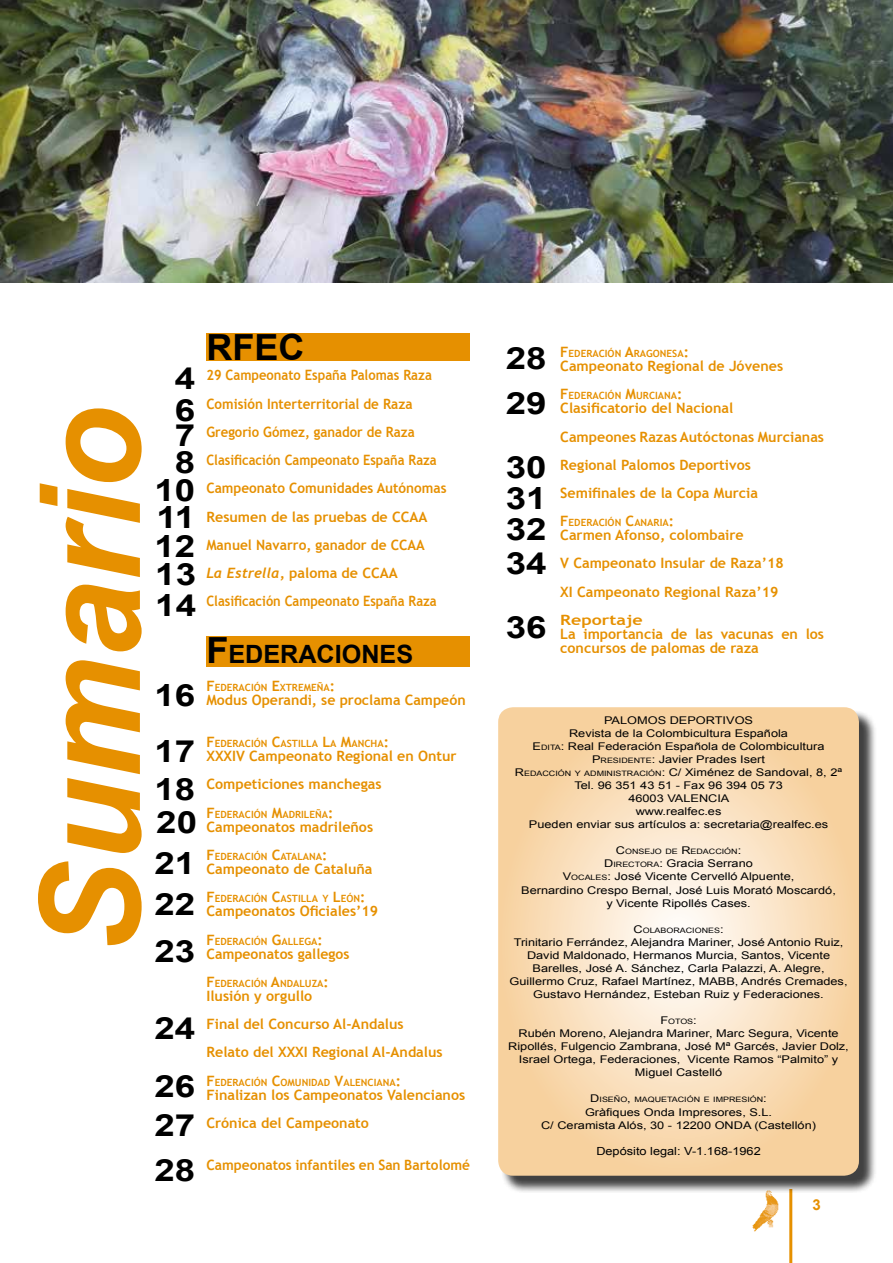
<style>
.page{position:relative;width:893px;height:1263px;background:#fff}
.page>*{position:absolute;margin:0;border:0;box-sizing:border-box;transform-origin:0 0}
.t1{font:italic 700 139.95px "Arial";letter-spacing:-.005em;color:#e69000}
.t2{font:700 36px "Arial";color:#000}
.t3{font:700 30.6px/27.3px "Arial";color:#000;scale:1.2 1}
.t4{font:700 25.2px "Arial";color:#000}
.t5{font:700 15px "Arial";color:#e69000}
.t6{font:700 14.25px/28.2px "Trebuchet MS";color:#e69000}
.t7{font:700 14.25px/28.2px "Trebuchet MS";color:#e69000;scale:.91 1}
.t8{font:700 14.25px "Trebuchet MS";color:#e69000;scale:.96 1}
.t9{font:11.1px "Arial";color:#000;scale:1.14 1}
.t10{font:10.65px/13px "Arial";color:#000;text-align:center;scale:1.2 1}
.t11{font:700 10.05px "Trebuchet MS";color:#e69000}
.t12{font:7.5px "Arial";color:#000;scale:1.2 1}
.s1{font-family:"Trebuchet";font-style:italic}
.s2{font-size:36px}
.s3{font-size:14.25px}
.s4{font-style:inherit}
.s5{font-size:7.5px}
.s6{font-size:10.65px}
</style>
<div class="page">
<hr style="left:789px;top:1189px;width:3px;height:74px;background:#e69000">
<img style="left:752px;top:1193px;width:27px;height:38px">
<img style="left:0;top:0;width:893px;height:283px">
<div style="left:500px;top:709px;width:377px;height:484px;background:#000;opacity:.75"></div>
<svg style="left:498px;top:707px;width:361px;height:469px;background:#f9dcb8"></svg>
<div style="left:206px;top:333px;width:264px;height:28px;background:#e69000"></div>
<div style="left:206px;top:637px;width:264px;height:30px;background:#e69000"></div>
<h1 class="t1" style="left:-3px;top:954px;width:548px;rotate:-90deg">Sumario</h1>
<h3 class="t3" style="left:175px;top:363px;width:19px;line-height:32px">4<br>6</h3>
<h3 class="t3" style="left:155px;top:423px;width:36px;text-align:right">7<br>8<br>10<br>11</h3>
<h3 class="t3" style="left:155px;top:518px;width:36px;line-height:58.7px">12<br>14</h3>
<h3 class="t3" style="left:155px;top:562px;width:36px">13</h3>
<h3 class="t3" style="left:155px;top:683px;width:36px">16</h3>
<h3 class="t3" style="left:155px;top:738px;width:36px">17</h3>
<h3 class="t3" style="left:155px;top:777px;width:36px">18</h3>
<h3 class="t3" style="left:156px;top:809px;width:36px">20</h3>
<h3 class="t3" style="left:155px;top:851px;width:36px">21</h3>
<h3 class="t3" style="left:155px;top:891px;width:36px">22</h3>
<h3 class="t3" style="left:155px;top:939px;width:36px">23</h3>
<h3 class="t3" style="left:155px;top:1016px;width:36px">24</h3>
<h3 class="t3" style="left:155px;top:1074px;width:36px">26</h3>
<h3 class="t3" style="left:155px;top:1113px;width:36px">27</h3>
<h3 class="t3" style="left:155px;top:1157px;width:36px">28</h3>
<h2 class="t2" style="left:206px;top:323px;width:72px">RFEC</h2>
<p class="t7" style="left:206px;top:361px;width:265px">29 Campeonato España Palomas Raza Comisión Interterritorial de Raza Gregorio Gómez, ganador de Raza Clasificación Campeonato España Raza Campeonato Comunidades Autónomas Resumen de las pruebas de CCAA Manuel Navarro, ganador de CCAA<br><span class="s1">La Estrella</span>, paloma de CCAA Clasificación Campeonato España Raza</p>
<h3 class="t4" style="left:206px;top:637px;width:208px"><span class="s2">F</span>EDERACIONES</h3>
<p class="t11" style="left:206px;top:681px;width:130px"><span class="s3">F</span>EDERACIÓN <span class="s3">E</span>XTREMEÑA<span class="s3">:</span></p>
<h3 class="t6" style="left:206px;top:686px;width:261px">Modus Operandi, se proclama Campeón</h3>
<p class="t11" style="left:206px;top:737px;width:184px"><span class="s3">F</span>EDERACIÓN <span class="s3">C</span>ASTILLA <span class="s3">L</span>A <span class="s3">M</span>ANCHA<span class="s3">:</span></p>
<h3 class="t6" style="left:206px;top:742px;width:252px">XXXIV Campeonato Regional en Ontur<br>Competiciones manchegas</h3>
<p class="t11" style="left:206px;top:808px;width:128px"><span class="s3">F</span>EDERACIÓN <span class="s3">M</span>ADRILEÑA<span class="s3">:</span></p>
<h3 class="t6" style="left:206px;top:812px;width:168px">Campeonatos madrileños</h3>
<p class="t11" style="left:206px;top:850px;width:122px"><span class="s3">F</span>EDERACIÓN <span class="s3">C</span>ATALANA<span class="s3">:</span></p>
<h3 class="t6" style="left:206px;top:855px;width:168px">Campeonato de Cataluña</h3>
<p class="t11" style="left:206px;top:892px;width:160px"><span class="s3">F</span>EDERACIÓN <span class="s3">C</span>ASTILLA Y <span class="s3">L</span>EÓN<span class="s3">:</span></p>
<h3 class="t6" style="left:206px;top:897px;width:173px">Campeonatos Oficiales’19</h3>
<p class="t11" style="left:206px;top:935px;width:118px"><span class="s3">F</span>EDERACIÓN <span class="s3">G</span>ALLEGA<span class="s3">:</span></p>
<h3 class="t6" style="left:206px;top:939px;width:145px">Campeonatos gallegos</h3>
<p class="t11" style="left:206px;top:977px;width:124px"><span class="s3">F</span>EDERACIÓN <span class="s3">A</span>NDALUZA<span class="s3">:</span></p>
<h3 class="t6" style="left:206px;top:982px;width:238px">Ilusión y orgullo<br>Final del Concurso Al-Andalus<br>Relato del XXXI Regional Al-Andalus</h3>
<p class="t11" style="left:206px;top:1076px;width:196px"><span class="s3">F</span>EDERACIÓN <span class="s3">C</span>OMUNIDAD <span class="s3">V</span>ALENCIANA<span class="s3">:</span></p>
<h3 class="t6" style="left:206px;top:1080px;width:260px">Finalizan los Campeonatos Valencianos<br>Crónica del Campeonato</h3>
<h3 class="t8" style="left:206px;top:1156px;width:276px">Campeonatos infantiles en San Bartolomé</h3>
<h3 class="t3" style="left:506px;top:346px;width:36px">28</h3>
<h3 class="t3" style="left:506px;top:390px;width:36px">29</h3>
<h3 class="t3" style="left:506px;top:437px;width:36px;line-height:62.2px">30<br>32</h3>
<h3 class="t3" style="left:506px;top:485px;width:36px">31</h3>
<h3 class="t3" style="left:506px;top:550px;width:36px">34</h3>
<h3 class="t3" style="left:506px;top:614px;width:36px">36</h3>
<p class="t11" style="left:560px;top:347px;width:130px"><span class="s3">F</span>EDERACIÓN <span class="s3">A</span>RAGONESA<span class="s3">:</span></p>
<h3 class="t6" style="left:560px;top:352px;width:224px">Campeonato Regional de Jóvenes</h3>
<p class="t11" style="left:560px;top:389px;width:124px"><span class="s3">F</span>EDERACIÓN <span class="s3">M</span>URCIANA<span class="s3">:</span></p>
<h3 class="t6" style="left:560px;top:394px;width:265px">Clasificatorio del Nacional<br>Campeones Razas Autóctonas Murcianas<br>Regional Palomos Deportivos<br>Semifinales de la Copa Murcia</h3>
<p class="t11" style="left:560px;top:516px;width:115px"><span class="s3">F</span>EDERACIÓN <span class="s3">C</span>ANARIA<span class="s3">:</span></p>
<h3 class="t6" style="left:560px;top:521px;width:225px">Carmen Afonso, colombaire<br>V Campeonato Insular de Raza’18<br>XI Campeonato Regional Raza’19<br>Reportaje</h3>
<h3 class="t6" style="left:560px;top:627px;width:265px;line-height:14.1px">La importancia de las vacunas en los concursos de palomas de raza</h3>
<p class="t10" style="left:515px;top:714px;width:274px">PALOMOS DEPORTIVOS<br>Revista de la Colombicultura Española<br><span class="s4">E</span><span class="s5">DITA</span>: Real Federación Española de Colombicultura <span class="s4">P</span><span class="s5">RESIDENTE</span>: Javier Prades Isert<br><span class="s4">R</span><span class="s5">EDACCIÓN Y ADMINISTRACIÓN</span>: C/ Ximénez de Sandoval, 8, 2ª Tel. 96 351 43 51 - Fax 96 394 05 73<br>46003 VALENCIA<br>www.realfec.es<br>Pueden enviar sus artículos a: secretaria@realfec.es</p>
<p class="t12" style="left:616px;top:847px;width:106px"><span class="s6">C</span>ONSEJO DE <span class="s6">R</span>EDACCIÓN<span class="s6">:</span></p>
<p class="t10" style="left:521px;top:857px;width:264px"><span class="s4">D</span> <span class="s5">IRECTORA</span><span class="s4">:</span> Gracia Serrano<br><span class="s4">V</span><span class="s5">OCALES</span>: José Vicente Cervelló Alpuente,<br>Bernardino Crespo Bernal, José Luis Morató Moscardó, y Vicente Ripollés Cases.</p>
<p class="t12" style="left:633px;top:925px;width:77px"><span class="s6">C</span>OLABORACIONES<span class="s6">:</span></p>
<p class="t10" style="left:510px;top:936px;width:283px">Trinitario Ferrández, Alejandra Mariner, José Antonio Ruiz, David Maldonado, Hermanos Murcia, Santos, Vicente Barelles, José A. Sánchez, Carla Palazzi, A. Alegre, Guillermo Cruz, Rafael Martínez, MABB, Andrés Cremades, Gustavo Hernández, Esteban Ruiz y Federaciones.</p>
<p class="t12" style="left:660px;top:1016px;width:32px"><span class="s6">F</span>OTOS<span class="s6">:</span></p>
<p class="t10" style="left:508px;top:1027px;width:285px">Rubén Moreno, Alejandra Mariner, Marc Segura, Vicente Ripollés, Fulgencio Zambrana, José Mª Garcés, Javier Dolz, Israel Ortega, Federaciones, Vicente Ramos “Palmito” y Miguel Castelló</p>
<p class="t12" style="left:590px;top:1095px;width:149px"><span class="s6">D</span> ISEÑO<span class="s6">,</span> MAQUETACIÓN E IMPRESIÓN<span class="s6">:</span></p>
<p class="t10" style="left:541px;top:1105px;width:231px">Gràfiques Onda Impresores, S.L.<br>C/ Ceramista Alós, 30 - 12200 ONDA (Castellón)</p>
<p class="t9" style="left:596px;top:1143px;width:146px">Depósito legal: V-1.168-1962</p>
<h3 class="t5" style="left:812px;top:1195px;width:10px">3</h3>
</div>
